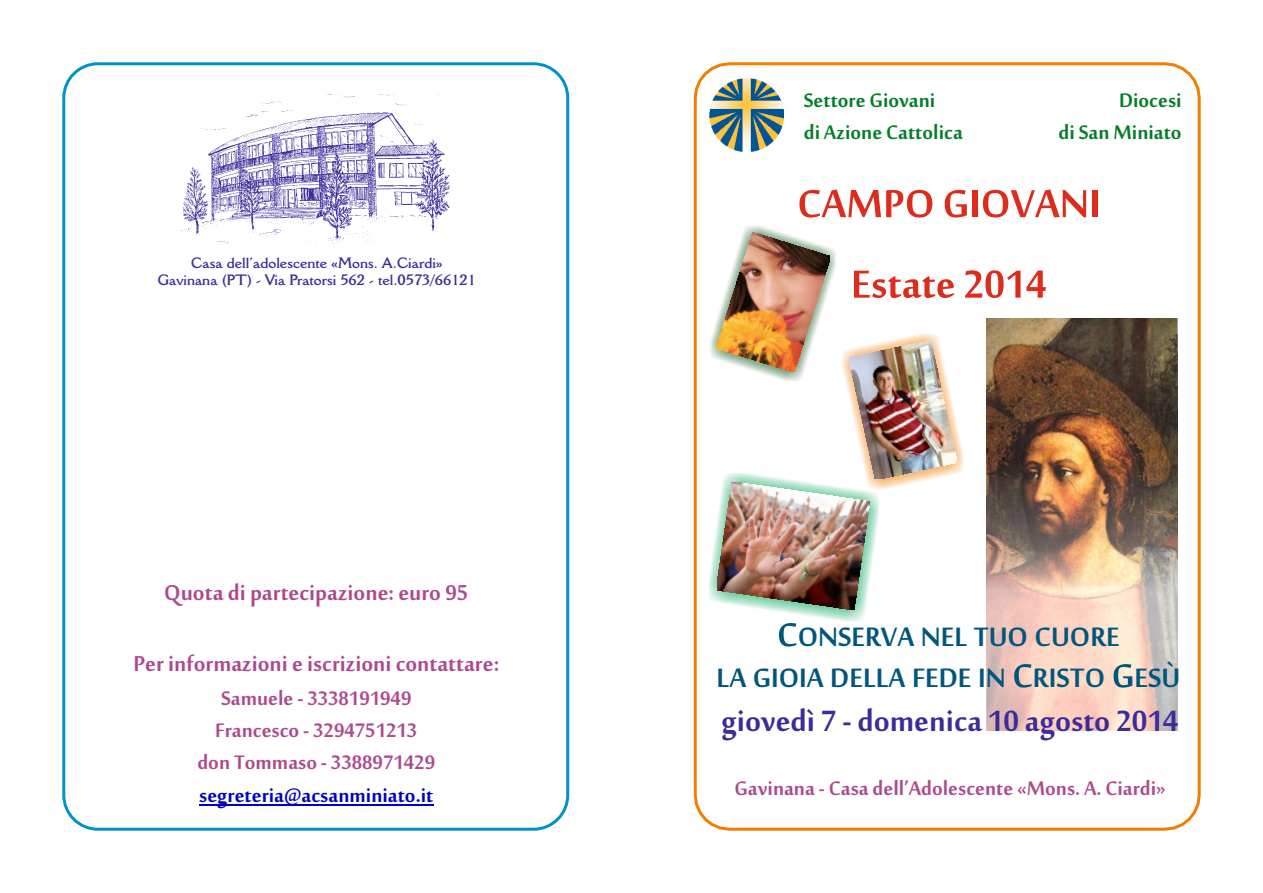
<style>
.page{position:relative;width:1263px;height:893px;background:#fff}
.page>*{position:absolute;margin:0;border:0;box-sizing:border-box;transform-origin:0 0}
.t1{font:60px/80.6px "Mool Boran";color:#dd2b1c;text-align:center}
.t2{font:45px "Mool Boran";color:#3c2b99}
.t3{font:40.8px/41.1px "Mool Boran";color:#00567d;text-align:center}
.t4{font:33px/70.8px "Mool Boran";color:#ad498c;text-align:center}
.t5{font:30px/32.2px "Mool Boran";color:#ad498c;text-align:center}
.t6{font:30px/32.2px "Mool Boran";color:#007e27}
.t7{font:30px "Mool Boran";color:#0000c4}
.t8{font:700 14.7px/17.5px "Della Robbia BT";color:#3c2b99;text-align:center}
.s1{font-size:51px}
</style>
<div class="page">
<svg style="left:693px;top:62px;width:508px;height:769px"></svg>
<img style="left:707px;top:77px;width:81px;height:78px">
<div style="left:62px;top:62px;width:507px;height:769px;border:3px solid #0093cb;border-radius:34px"></div>
<img style="left:181px;top:93px;width:269px;height:152px">
<hr style="left:199px;top:804px;width:234px;height:2px;background:#0000c4">
<img style="left:987px;top:318px;width:191px;height:413px">
<img style="left:708px;top:224px;width:257px;height:268px">
<img style="left:716px;top:233px;width:114px;height:139px">
<div style="left:707px;top:472px;width:172px;height:151px;background:#00a759;opacity:.78"></div>
<img style="left:716px;top:482px;width:153px;height:128px">
<p class="t8" style="left:158px;top:255px;width:320px">Casa dell’adolescente «Mons. A.Ciardi»<br>Gavinana (PT) - Via Pratorsi 562 - tel.0573/66121</p>
<p class="t4" style="left:133px;top:554px;width:367px">Quota di partecipazione: euro 95<br>Per informazioni e iscrizioni contattare:</p>
<p class="t5" style="left:197px;top:679px;width:239px">Samuele - 3338191949<br>Francesco - 3294751213 don Tommaso - 3388971429</p>
<p class="t7" style="left:199px;top:774px;width:236px">segreteria@acsanminiato.it</p>
<p class="t6" style="left:804px;top:80px;width:161px">Settore Giovani<br>di Azione Cattolica</p>
<p class="t6" style="left:1058px;top:80px;width:125px;text-align:right">Diocesi<br>di San Miniato</p>
<h1 class="t1" style="left:797px;top:156px;width:305px">CAMPO GIOVANI<br>Estate 2014</h1>
<h3 class="t3" style="left:716px;top:612px;width:465px"><span class="s1">C</span>ONSERVA NEL TUO CUORE<br>LA GIOIA DELLA FEDE IN <span class="s1">C</span>RISTO <span class="s1">G</span>ESÙ</h3>
<h2 class="t2" style="left:721px;top:689px;width:459px">giovedì 7 - domenica 10 agosto 2014</h2>
<p class="t5" style="left:734px;top:768px;width:433px">Gavinana - Casa dell’Adolescente «Mons. A. Ciardi»</p>
</div>
